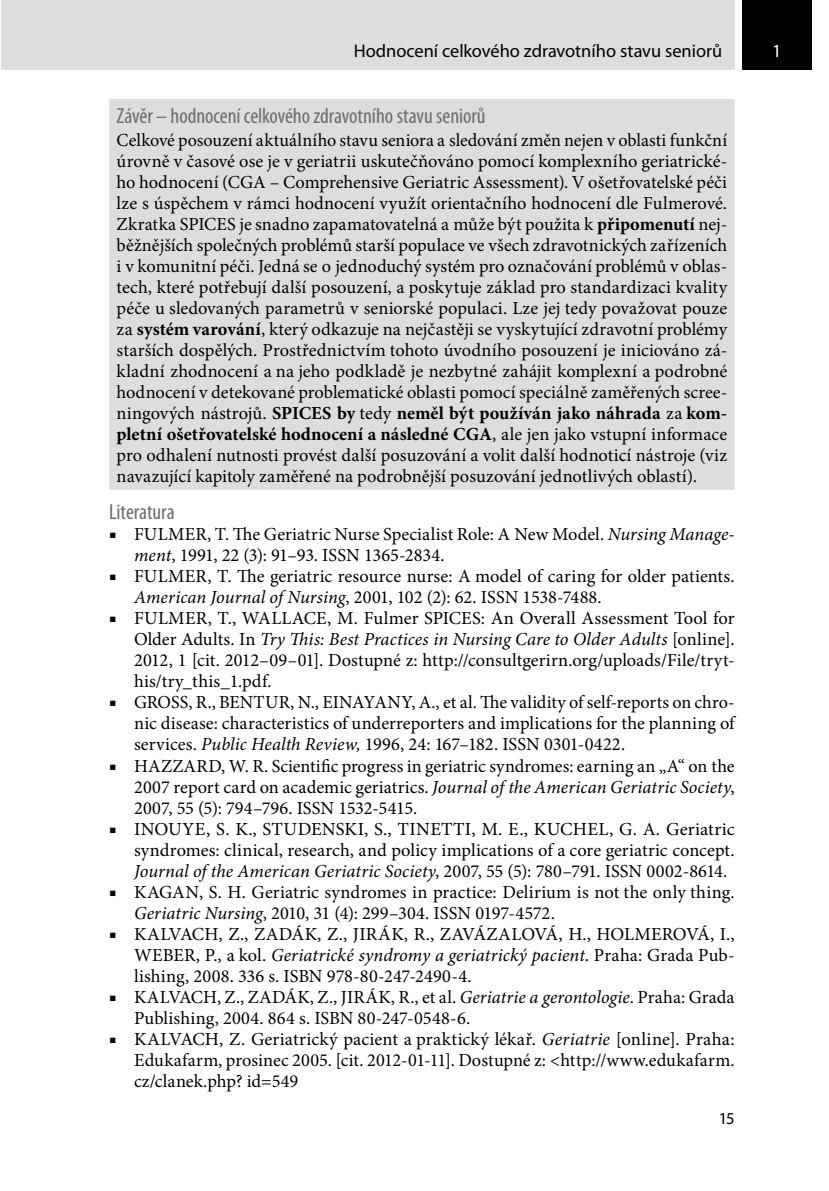
<style>
.page{position:relative;width:829px;height:1191px;background:#fff}
.page>*{position:absolute;margin:0;border:0;box-sizing:border-box;transform-origin:0 0}
.tabulka_vite_nadpis{font:condensed 21.88px "Myriad Pro";letter-spacing:-.005em;color:#6d6e71}
._4_4_4_4{font:condensed 21.88px "Myriad Pro";letter-spacing:-.005em;color:#6d6e71}
.tabulka_vite_text{font:18.38px/21px "Minion Pro";letter-spacing:.005em;color:#000;text-align:justify}
.t1{font:18.38px "Myriad Pro";color:#000}
.t2{font:18.38px "Myriad Pro";color:#fff}
.t3{font:16.62px "Myriad Pro";color:#000}
.s1{font-weight:700}
.s2{font-style:italic}
</style>
<div class="page">
<div style="left:742px;top:0;width:69px;height:69px;background:#000"></div>
<div style="left:1px;top:0;width:733px;height:69px;background:#dcddde"></div>
<div style="left:109px;top:99px;width:625px;height:391px;background:#dcddde"></div>
<p class="t1" style="left:353px;top:40px;width:370px">Hodnocení celkového zdravotního stavu seniorů</p>
<p class="tabulka_vite_nadpis" style="left:117px;top:102px;width:370px">Závěr – hodnocení celkového zdravotního stavu seniorů</p>
<p class="tabulka_vite_text" style="left:117px;top:130px;width:612px">Celkové posouzení aktuálního stavu seniora a sledování změn nejen v oblasti funkční úrovně v časové ose je v geriatrii uskutečňováno pomocí komplexního geriatrické&shy;ho hodnocení (CGA – Comprehensive Geriatric Assessment). V ošetřovatelské péči lze s úspěchem v rámci hodnocení využít orientačního hodnocení dle Fulmerové.<br>Zkratka SPICES je snadno zapamatovatelná a může být použita k <span class="s1">připomenutí</span> nej&shy;běžnějších společných problémů starší populace ve všech zdravotnických zařízeních i v komunitní péči. Jedná se o jednoduchý systém pro označování problémů v oblas&shy;tech, které potřebují další posouzení, a poskytuje základ pro standardizaci kvality péče u sledovaných parametrů v seniorské populaci. Lze jej tedy považovat pouze za <span class="s1">systém varování</span>, který odkazuje na nejčastěji se vyskytující zdravotní problémy starších dospělých. Prostřednictvím tohoto úvodního posouzení je iniciováno zá&shy;kladní zhodnocení a na jeho podkladě je nezbytné zahájit komplexní a podrobné hodnocení v detekované problematické oblasti pomocí speciálně zaměřených scree&shy;ningových nástrojů. <span class="s1">SPICES by</span> tedy <span class="s1">neměl být používán jako náhrada</span> za <span class="s1">kom&shy;pletní ošetřovatelské hodnocení a následné CGA</span>, ale jen jako vstupní informace pro odhalení nutnosti provést další posuzování a volit další hodnoticí nástroje (viz navazující kapitoly zaměřené na podrobnější posuzování jednotlivých oblastí).</p>
<p class="_4_4_4_4" style="left:109px;top:499px;width:67px">Literatura</p>
<p class="tabulka_vite_text" style="left:134px;top:524px;width:602px;text-indent:-25px">■ FULMER, T. The Geriatric Nurse Specialist Role: A New Model. <span class="s2">Nursing Manage&shy;ment</span>, 1991, 22 (3): 91–93. ISSN 1365-2834.</p>
<p class="tabulka_vite_text" style="left:134px;top:566px;width:602px;text-indent:-25px">■ FULMER, T. The geriatric resource nurse: A model of caring for older patients.<br><span class="s2">American Journal of Nursing</span>, 2001, 102 (2): 62. ISSN 1538-7488.</p>
<p class="tabulka_vite_text" style="left:134px;top:608px;width:602px;text-indent:-25px">■ FULMER, T., WALLACE, M. Fulmer SPICES: An Overall Assessment Tool for Older Adults. In <span class="s2">Try This: Best Practices in Nursing Care to Older Adults</span> [online].<br>2012, 1 [cit. 2012–09–01]. Dostupné z: http://consultgerirn.org/uploads/File/tryt&shy;his/try_this_1.pdf.</p>
<p class="tabulka_vite_text" style="left:134px;top:692px;width:602px;text-indent:-25px">■ GROSS, R., BENTUR, N., EINAYANY, A., et al. The validity of self-reports on chro&shy;nic disease: characteristics of underreporters and implications for the planning of services. <span class="s2">Public Health Review,</span> 1996, 24: 167–182. ISSN 0301-0422.</p>
<p class="tabulka_vite_text" style="left:134px;top:755px;width:602px;text-indent:-25px">■ HAZZARD, W. R. Scientific progress in geriatric syndromes: earning an „A“ on the 2007 report card on academic geriatrics. <span class="s2">Journal of the American Geriatric Society</span>, 2007, 55 (5): 794–796. ISSN 1532-5415.</p>
<p class="tabulka_vite_text" style="left:134px;top:818px;width:602px;text-indent:-25px">■ INOUYE, S. K., STUDENSKI, S., TINETTI, M. E., KUCHEL, G. A. Geriatric syndromes: clinical, research, and policy implications of a core geriatric concept.<br><span class="s2">Journal of the American Geriatric Society</span>, 2007, 55 (5): 780–791. ISSN 0002-8614.</p>
<p class="tabulka_vite_text" style="left:134px;top:881px;width:602px;text-indent:-25px">■ KAGAN, S. H. Geriatric syndromes in practice: Delirium is not the only thing.<br><span class="s2">Geriatric Nursing</span>, 2010, 31 (4): 299–304. ISSN 0197-4572.</p>
<p class="tabulka_vite_text" style="left:134px;top:923px;width:602px;text-indent:-25px">■ KALVACH, Z., ZADÁK, Z., JIRÁK, R., ZAVÁZALOVÁ, H., HOLMEROVÁ, I., WEBER, P., a kol. <span class="s2">Geriatrické syndromy a geriatrický pacient</span>. Praha: Grada Pub&shy;lishing, 2008. 336 s. ISBN 978-80-247-2490-4.</p>
<p class="tabulka_vite_text" style="left:134px;top:986px;width:602px;text-indent:-25px">■ KALVACH, Z., ZADÁK, Z., JIRÁK, R., et al. <span class="s2">Geriatrie a gerontologie</span>. Praha: Grada<br>Publishing, 2004. 864 s. ISBN 80-247-0548-6.</p>
<p class="tabulka_vite_text" style="left:134px;top:1028px;width:602px;text-indent:-25px">■ KALVACH, Z. Geriatrický pacient a praktický lékař. <span class="s2">Geriatrie</span> [online]. Praha:<br>Edukafarm, prosinec 2005. [cit. 2012-01-11]. Dostupné z: &lt;http://www.edukafarm. cz/clanek.php? id=549</p>
<p class="t3" style="left:718px;top:1108px;width:17px">15</p>
<p class="t2" style="left:772px;top:40px;width:11px">1</p>
</div>
